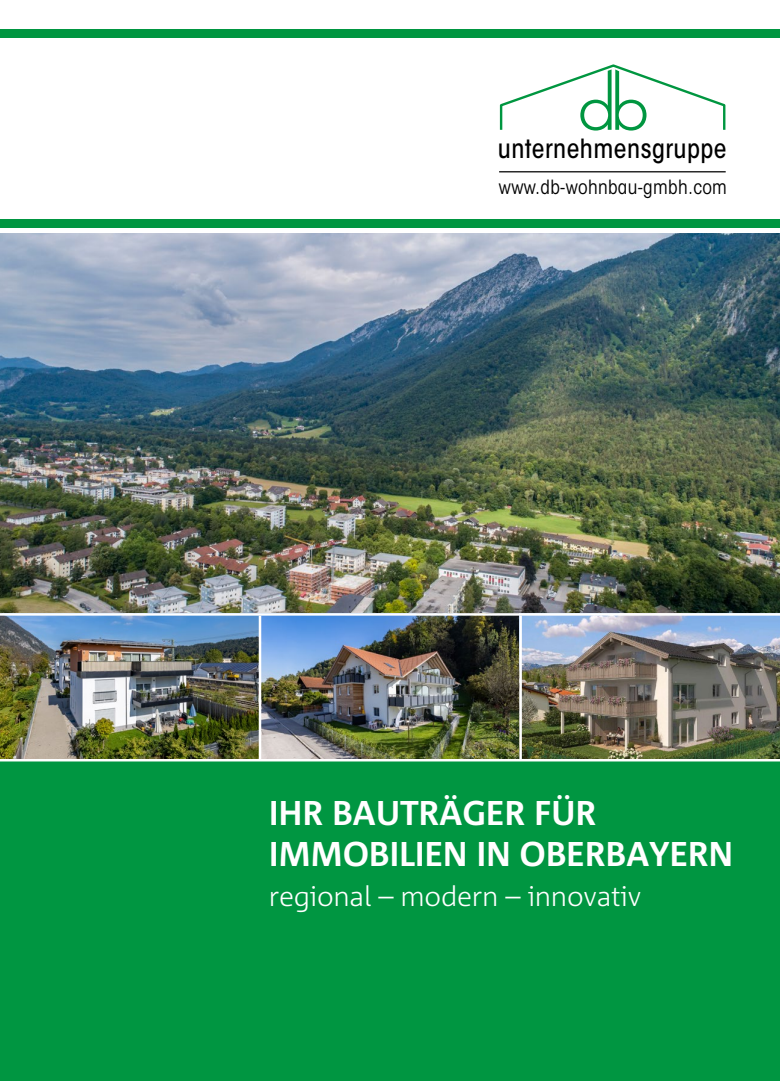
<style>
.page{position:relative;width:780px;height:1081px;background:#fff}
.page>*{position:absolute;margin:0;border:0;box-sizing:border-box;transform-origin:0 0}
.t1{font:700 34.38px/41.2px "Corpid";letter-spacing:-.01em;color:#fff}
.t2{font:300 27.62px "Corpid";letter-spacing:-.01em;color:#fff}
.t3{font:500 condensed 26.25px "ITC Avant Garde Std";letter-spacing:.015em;color:#000}
.t4{font:condensed 19.5px "ITC Avant Garde Std";letter-spacing:.015em;color:#000}
</style>
<div class="page">
<svg style="left:499px;top:64px;width:227px;height:67px"></svg>
<hr style="left:499px;top:171px;width:226px;height:1px;background:#000">
<div style="left:0;top:652px;width:780px;height:429px;background:#009641"></div>
<img style="left:0;top:234px;width:780px;height:379px">
<img style="left:0;top:615px;width:780px;height:144px">
<hr style="left:0;top:759px;width:780px;height:2px;background:#fff">
<hr style="left:259px;top:615px;width:2px;height:145px;background:#fff">
<hr style="left:519px;top:615px;width:3px;height:145px;background:#fff">
<div style="left:0;top:220px;width:780px;height:8px;background:#009641"></div>
<div style="left:0;top:30px;width:780px;height:8px;background:#009641"></div>
<p class="t3" style="left:498px;top:133px;width:230px">unternehmensgruppe</p>
<p class="t4" style="left:499px;top:175px;width:229px">www.db-wohnbau-gmbh.com</p>
<p class="t1" style="left:269px;top:792px;width:466px">IHR BAUTRÄGER FÜR<br>IMMOBILIEN IN OBERBAYERN</p>
<p class="t2" style="left:269px;top:881px;width:374px">regional – modern – innovativ</p>
</div>
